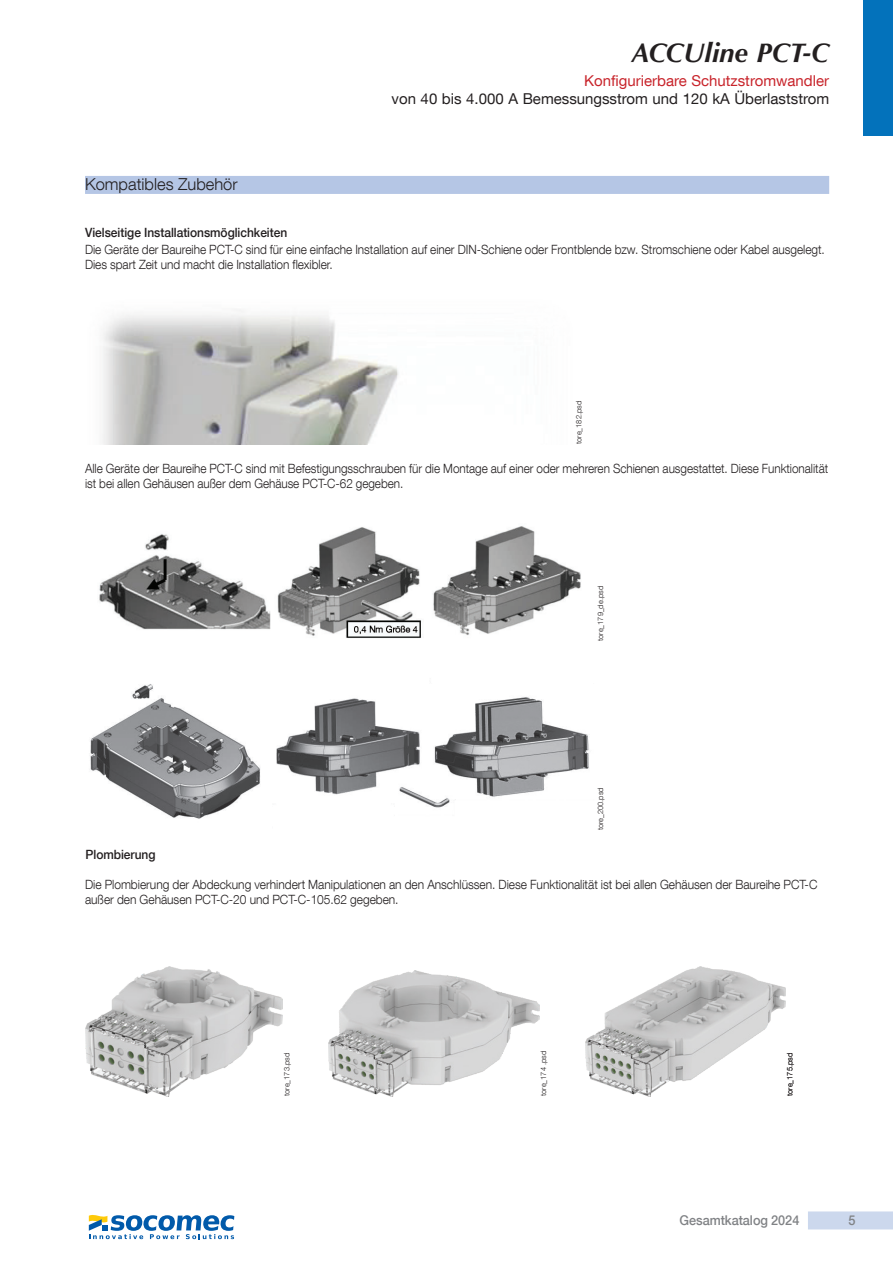
<style>
.page{position:relative;width:893px;height:1263px;background:#fff}
.page>*{position:absolute;margin:0;border:0;box-sizing:border-box;transform-origin:0 0}
.t1{font:italic 700 27px "Optima LT Std";color:#231f20}
.titre_Bandeau{font:300 16.5px "Helvetica Neue LT Com";color:#231f20}
.t2{font:15px "Helvetica Neue LT Com";color:#231f20}
.t3{font:15px "Helvetica Neue LT Com";color:#c8242b}
.t4{font:500 13.5px "Helvetica Neue LT Com";letter-spacing:-.005em;color:#808285;scale:.94 1}
.texte_light_8_5pt{font:300 12.75px/15px "Helvetica Neue LT Com";letter-spacing:-.005em;color:#231f20;scale:.92 1}
.texte_light_8_5pt-2{font:300 12.75px/15px "Helvetica Neue LT Com";letter-spacing:-.005em;color:#231f20;scale:.93 1}
.texte_light_8_5pt-3{font:300 12.75px/15px "Helvetica Neue LT Com";letter-spacing:-.005em;color:#231f20;scale:.94 1}
.Texte_medium_8_5{font:500 12.75px "Helvetica Neue LT Com";letter-spacing:-.005em;color:#231f20;scale:.94 1}
.reference{font:300 7.5px "Helvetica Neue LT Com";color:#231f20}
</style>
<div class="page">
<div style="left:808px;top:1211px;width:85px;height:18px;background:#ccd8ed"></div>
<div style="left:863px;top:0;width:30px;height:136px;background:#0372bb"></div>
<div style="left:85px;top:176px;width:744px;height:18px;background:#b5c6e5"></div>
<img style="left:99px;top:526px;width:482px;height:112px">
<img style="left:90px;top:684px;width:499px;height:135px">
<img style="left:102px;top:310px;width:297px;height:134px">
<img style="left:86px;top:967px;width:197px;height:129px">
<img style="left:329px;top:970px;width:210px;height:126px">
<img style="left:585px;top:966px;width:201px;height:130px">
<svg style="left:89px;top:1215px;width:145px;height:24px"></svg>
<p class="titre_Bandeau" style="left:85px;top:174px;width:154px">Kompatibles Zubehör</p>
<h1 class="t1" style="left:631px;top:37px;width:199px">ACCUline PCT-C</h1>
<p class="t3" style="left:584px;top:72px;width:247px">Konfigurierbare Schutzstromwandler</p>
<p class="t2" style="left:392px;top:90px;width:439px">von 40 bis 4.000 A Bemessungsstrom und 120 kA Überlaststrom</p>
<p class="Texte_medium_8_5" style="left:85px;top:225px;width:217px">Vielseitige Installationsmöglichkeiten</p>
<p class="texte_light_8_5pt-2" style="left:85px;top:242px;width:797px">Die Geräte der Baureihe PCT-C sind für eine einfache Installation auf einer DIN-Schiene oder Frontblende bzw. Stromschiene oder Kabel ausgelegt.<br>Dies spart Zeit und macht die Installation flexibler.</p>
<p class="reference" style="left:574px;top:444px;width:45px;rotate:-90deg">tore_182.psd</p>
<p class="texte_light_8_5pt" style="left:85px;top:460px;width:809px">Alle Geräte der Baureihe PCT-C sind mit Befestigungsschrauben für die Montage auf einer oder mehreren Schienen ausgestattet. Diese Funktionalität ist bei allen Gehäusen außer dem Gehäuse PCT-C-62 gegeben.</p>
<p class="reference" style="left:596px;top:641px;width:57px;rotate:-90deg">tore_179_de.psd</p>
<p class="reference" style="left:596px;top:830px;width:45px;rotate:-90deg">tore_200.psd</p>
<p class="Texte_medium_8_5" style="left:86px;top:847px;width:76px">Plombierung</p>
<p class="texte_light_8_5pt-3" style="left:85px;top:877px;width:781px">Die Plombierung der Abdeckung verhindert Manipulationen an den Anschlüssen. Diese Funktionalität ist bei allen Gehäusen der Baureihe PCT-C außer den Gehäusen PCT-C-20 und PCT-C-105.62 gegeben.</p>
<p class="reference" style="left:282px;top:1096px;width:45px;rotate:-90deg">tore_173.psd</p>
<p class="reference" style="left:539px;top:1096px;width:47px;rotate:-90deg">tore_174 .psd</p>
<p class="reference" style="left:785px;top:1096px;width:45px;rotate:-90deg">tore_175.psd</p>
<p class="t4" style="left:680px;top:1212px;width:129px">Gesamtkatalog 2024</p>
<p class="t4" style="left:848px;top:1212px;width:9px">5</p>
</div>
